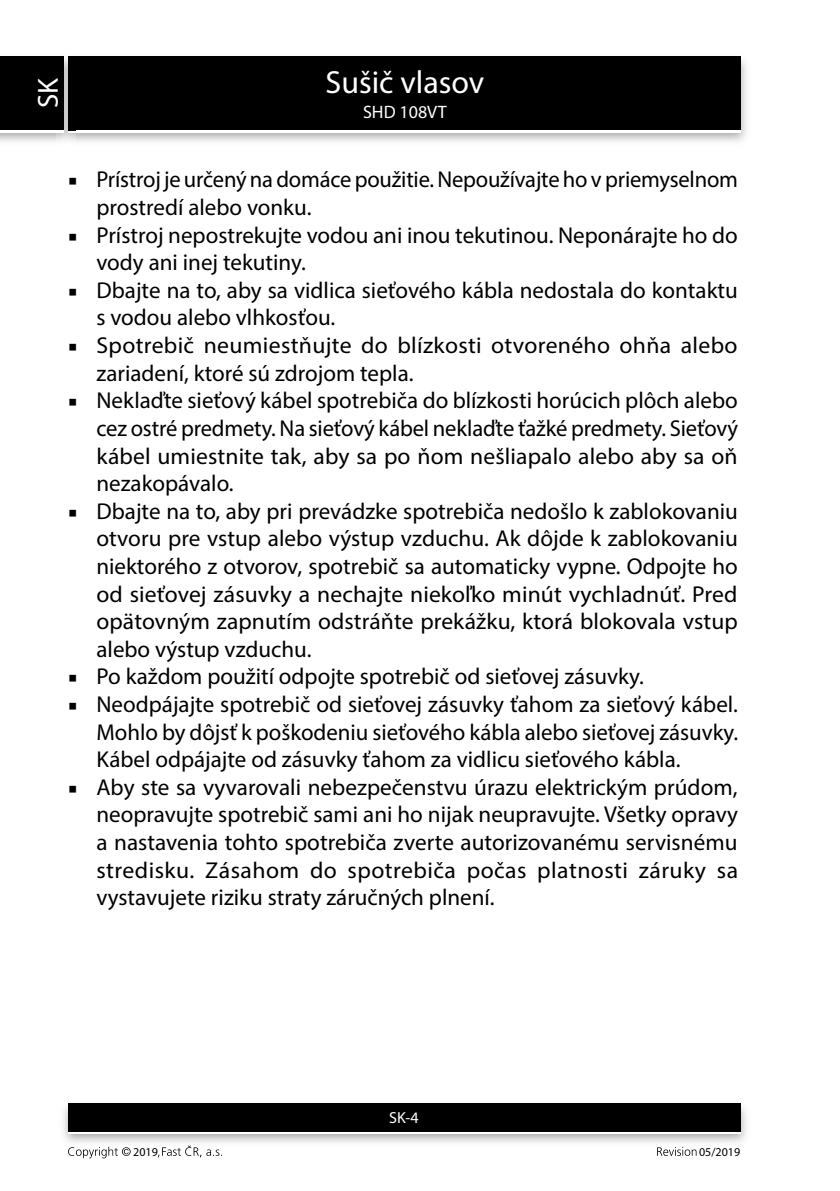
<style>
.page{position:relative;width:840px;height:1191px;background:#fff}
.page>*{position:absolute;margin:0;border:0;box-sizing:border-box;transform-origin:0 0}
.t1{font:32px "Myriad Pro";color:#fff}
.t2{font:29px "Myriad Pro";color:#fff}
.t3{font:23px/27.6px "Myriad Pro";color:#000}
.t4{font:18px "Myriad Pro";color:#fff}
.t5{font:16px "Myriad Pro";color:#fff}
.t6{font:12px "Myriad Pro";color:#000}
.s1{font-family:"Minion Pro"}
</style>
<div class="page">
<img style="left:0;top:56px;width:747px;height:86px">
<div style="left:68px;top:59px;width:672px;height:74px;background:#fff"></div>
<div style="left:68px;top:57px;width:672px;height:73px;background:#000"></div>
<img style="left:63px;top:1103px;width:684px;height:40px">
<div style="left:68px;top:1106px;width:672px;height:28px;background:linear-gradient(to right,#fff,#fff)"></div>
<div style="left:68px;top:1103px;width:672px;height:28px;background:#000"></div>
<img style="left:57px;top:56px;width:18px;height:86px">
<img style="left:68px;top:130px;width:7px;height:3px">
<svg style="left:68px;top:57px;width:7px;height:2px"></svg>
<img style="left:68px;top:59px;width:7px;height:71px">
<div style="left:0;top:59px;width:64px;height:74px;background:#fff"></div>
<div style="left:0;top:57px;width:64px;height:73px;background:#000"></div>
<svg style="left:68px;top:1146px;width:62px;height:12px"></svg>
<svg style="left:158px;top:1145px;width:64px;height:12px"></svg>
<svg style="left:657px;top:1147px;width:39px;height:8px"></svg>
<p class="t2" style="left:30px;top:108px;width:32px;rotate:-90deg">SK</p>
<h1 class="t1" style="left:325px;top:62px;width:160px">Sušič vlasov</h1>
<p class="t4" style="left:363px;top:101px;width:85px">SHD 108VT</p>
<p class="t3" style="left:96px;top:165px;width:642px;text-indent:-28px"><span class="s1">■</span> Prístroj je určený na domáce použitie. Nepoužívajte ho v priemyselnom prostredí alebo vonku.</p>
<p class="t3" style="left:96px;top:221px;width:642px;text-indent:-28px"><span class="s1">■</span> Prístroj nepostrekujte vodou ani inou tekutinou. Neponárajte ho do vody ani inej tekutiny.</p>
<p class="t3" style="left:96px;top:276px;width:642px;text-indent:-28px"><span class="s1">■</span> Dbajte na to, aby sa vidlica sieťového kábla nedostala do kontaktu s vodou alebo vlhkosťou.</p>
<p class="t3" style="left:96px;top:331px;width:642px;text-indent:-28px"><span class="s1">■</span> Spotrebič neumiestňujte do blízkosti otvoreného ohňa alebo zariadení, ktoré sú zdrojom tepla.</p>
<p class="t3" style="left:96px;top:386px;width:642px;text-align:justify;text-indent:-28px"><span class="s1">■</span> Neklaďte sieťový kábel spotrebiča do blízkosti horúcich plôch alebo cez ostré predmety. Na sieťový kábel neklaďte ťažké predmety. Sieťový kábel umiestnite tak, aby sa po ňom nešliapalo alebo aby sa oň nezakopávalo.</p>
<p class="t3" style="left:96px;top:497px;width:642px;text-align:justify;text-indent:-28px"><span class="s1">■</span> Dbajte na to, aby pri prevádzke spotrebiča nedošlo k zablokovaniu otvoru pre vstup alebo výstup vzduchu. Ak dôjde k zablokovaniu niektorého z otvorov, spotrebič sa automaticky vypne. Odpojte ho od sieťovej zásuvky a nechajte niekoľko minút vychladnúť. Pred opätovným zapnutím odstráňte prekážku, ktorá blokovala vstup alebo výstup vzduchu.</p>
<p class="t3" style="left:68px;top:662px;width:577px"><span class="s1">■</span> Po každom použití odpojte spotrebič od sieťovej zásuvky.</p>
<p class="t3" style="left:96px;top:690px;width:642px;text-align:justify;text-indent:-28px"><span class="s1">■</span> Neodpájajte spotrebič od sieťovej zásuvky ťahom za sieťový kábel.<br>Mohlo by dôjsť k poškodeniu sieťového kábla alebo sieťovej zásuvky.<br>Kábel odpájajte od zásuvky ťahom za vidlicu sieťového kábla.</p>
<p class="t3" style="left:96px;top:773px;width:642px;text-align:justify;text-indent:-28px"><span class="s1">■</span> Aby ste sa vyvarovali nebezpečenstvu úrazu elektrickým prúdom, neopravujte spotrebič sami ani ho nijak neupravujte. Všetky opravy a nastavenia tohto spotrebiča zverte autorizovanému servisnému stredisku. Zásahom do spotrebiča počas platnosti záruky sa vystavujete riziku straty záručných plnení.</p>
<p class="t5" style="left:389px;top:1108px;width:31px">SK-4</p>
<p class="t6" style="left:133px;top:1144px;width:26px">2019</p>
<p class="t6" style="left:698px;top:1144px;width:43px">05/2019</p>
</div>
